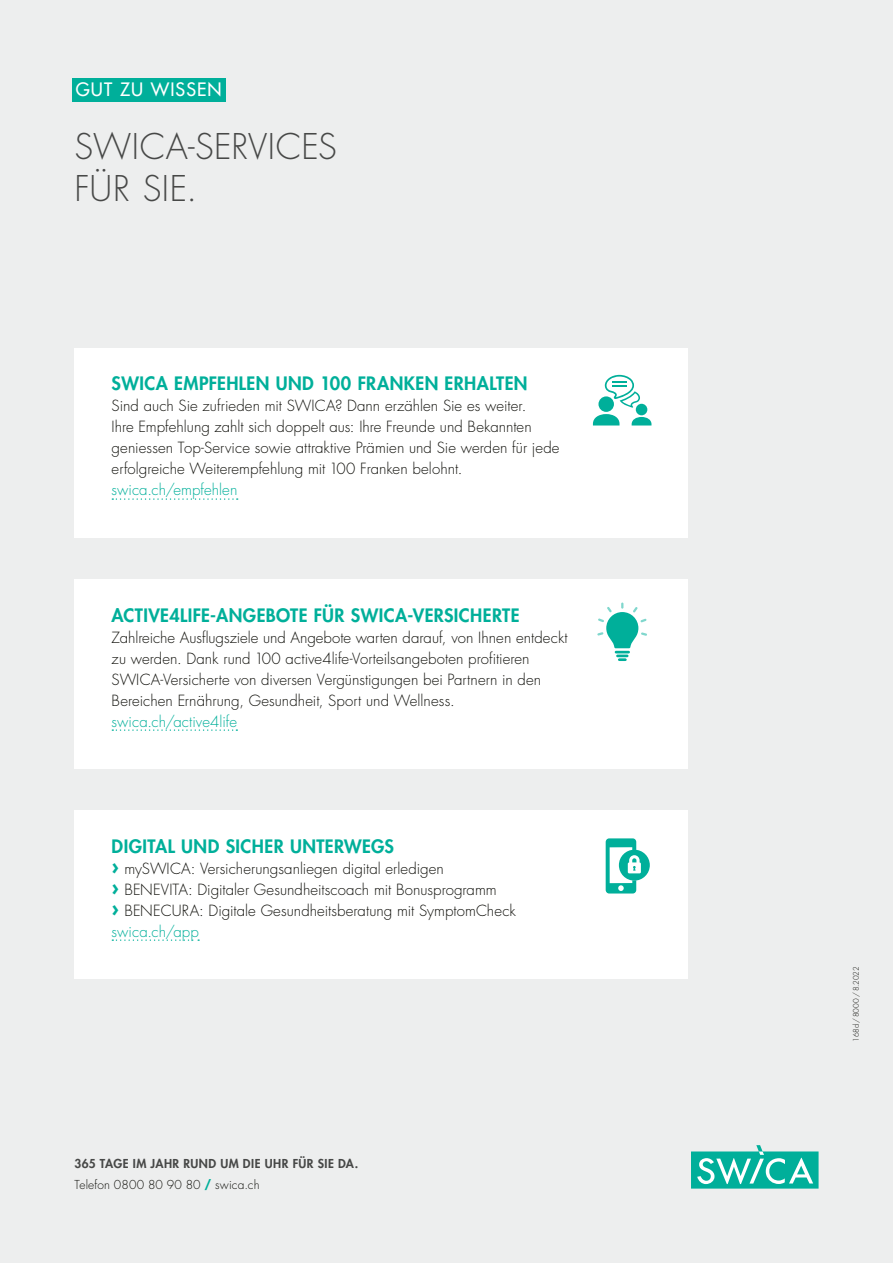
<style>
.page{position:relative;width:893px;height:1263px;background:#edeeee}
.page>*{position:absolute;margin:0;border:0;box-sizing:border-box;transform-origin:0 0}
.t1{font:300 34.5px/42px "Futura Std";letter-spacing:.01em;color:#474847}
.t2{font:800 18px "Futura Std";letter-spacing:.02em;color:#00af9a}
.t3{font:500 18px "Futura Std";letter-spacing:.055em;color:#fff}
.t4{font:300 15px/21px "Futura Std";color:#12120d}
.t5{font:300 15px "Futura Std";color:#00af9a}
.t6{font:800 12px/21px "Futura Std";letter-spacing:.04em;color:#474847}
.t7{font:300 7.5px "Futura Std";letter-spacing:-.005em;color:#12120d}
.s1{font-weight:700;font-size:21px;color:#00af9a}
.s2{color:#00af9a}
.s3{font-weight:300;color:#12120d}
.s4{font-weight:700;color:#00af9a}
</style>
<div class="page">
<svg style="left:691px;top:1145px;width:128px;height:43px"></svg>
<div style="left:72px;top:78px;width:154px;height:23px;background:#00af9a"></div>
<div style="left:74px;top:348px;width:614px;height:189px;background:#fff"></div>
<svg style="left:112px;top:498px;width:126px;height:2px"></svg>
<div style="left:74px;top:579px;width:614px;height:189px;background:#fff"></div>
<svg style="left:112px;top:729px;width:125px;height:2px"></svg>
<div style="left:74px;top:810px;width:614px;height:168px;background:#fff"></div>
<svg style="left:112px;top:939px;width:87px;height:2px"></svg>
<svg style="left:597px;top:602px;width:50px;height:59px"></svg>
<svg style="left:593px;top:414px;width:26px;height:11px"></svg>
<div style="left:636px;top:404px;width:11px;height:11px;background:#00af9a;border-radius:50%"></div>
<svg style="left:632px;top:417px;width:19px;height:8px"></svg>
<svg style="left:605px;top:375px;width:35px;height:33px"></svg>
<div style="left:598px;top:396px;width:16px;height:16px;background:#00af9a;border-radius:50%"></div>
<svg style="left:606px;top:838px;width:44px;height:55px"></svg>
<p class="t3" style="left:76px;top:79px;width:147px">GUT ZU WISSEN</p>
<h1 class="t1" style="left:74px;top:127px;width:264px">SWICA-SERVICES<br>FÜR SIE.</h1>
<p class="t2" style="left:112px;top:372px;width:417px">SWICA EMPFEHLEN UND 100 FRANKEN ERHALTEN</p>
<p class="t4" style="left:112px;top:396px;width:449px">Sind auch Sie zufrieden mit SWICA? Dann erzählen Sie es weiter.<br>Ihre Empfehlung zahlt sich doppelt aus: Ihre Freunde und Bekannten geniessen Top-Service sowie attraktive Prämien und Sie werden für jede erfolgreiche Weiterempfehlung mit 100 Franken belohnt.</p>
<p class="t5" style="left:112px;top:481px;width:127px">swica.ch/empfehlen</p>
<p class="t2" style="left:112px;top:603px;width:409px">ACTIVE4LIFE-ANGEBOTE FÜR SWICA-VERSICHERTE</p>
<p class="t4" style="left:112px;top:627px;width:458px">Zahlreiche Ausflugsziele und Angebote warten darauf, von Ihnen entdeckt zu werden. Dank rund 100 active4life-Vorteilsangeboten profitieren SWICA-Versicherte von diversen Vergünstigungen bei Partnern in den Bereichen Ernährung, Gesundheit, Sport und Wellness.</p>
<p class="t5" style="left:112px;top:712px;width:127px">swica.ch/active4life</p>
<p class="t2" style="left:112px;top:834px;width:284px">DIGITAL UND SICHER UNTERWEGS</p>
<p class="t4" style="left:112px;top:858px;width:406px"><span class="s1">›</span> mySWICA: Versicherungsanliegen digital erledigen<br><span class="s1">›</span> BENEVITA: Digitaler Gesundheitscoach mit Bonusprogramm<br><span class="s1">›</span> BENECURA: Digitale Gesundheitsberatung mit SymptomCheck <span class="s2">swica.ch/app</span></p>
<p class="t6" style="left:74px;top:1153px;width:285px">365 TAGE IM JAHR RUND UM DIE UHR FÜR SIE DA.<br><span class="s3">Telefon 0800 80 90 80</span> <span class="s4">/</span> <span class="s3">swica.ch</span></p>
<p class="t7" style="left:852px;top:1041px;width:77px;rotate:-90deg">168d/8000/8.2022</p>
</div>
